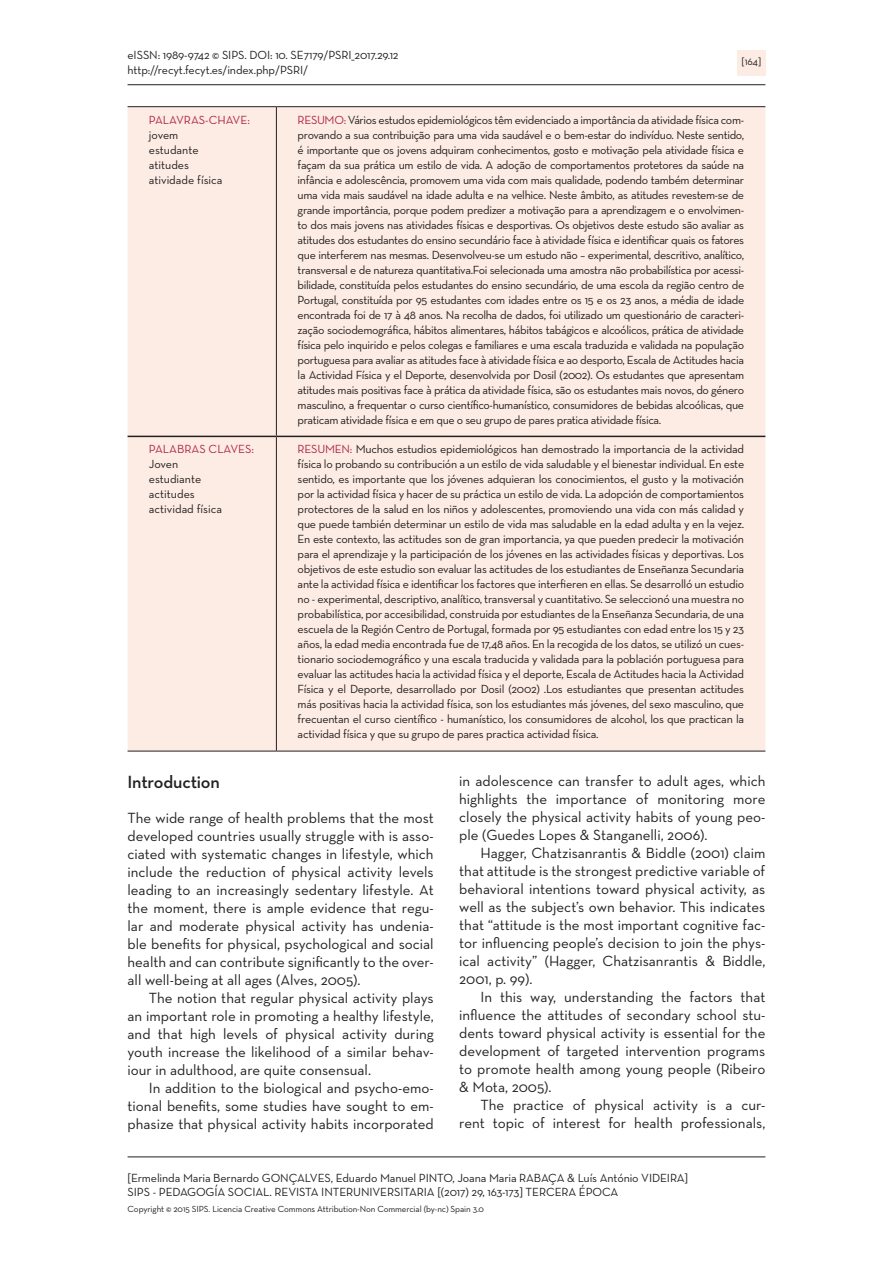
<style>
.page{position:relative;width:893px;height:1263px;background:#fff}
.page>*{position:absolute;margin:0;border:0;box-sizing:border-box;transform-origin:0 0}
._1Titulo{font:600 18px "Neutra Text";letter-spacing:-.01em;color:#231f20}
.TextoIng{font:15px/18px "Neutra Text";color:#231f20;text-align:justify}
.Texto1Ing{font:15px/18px "Neutra Text";color:#231f20;text-align:justify}
.Remuso{font:12px/15px "Neutra Text";letter-spacing:-.01em;color:#231f20;text-align:justify}
.Resumen{font:12px/15px "Neutra Text";letter-spacing:-.02em;color:#231f20;text-align:justify}
.PalabrasClave{font:12px/15px "Neutra Text";color:#231f20}
.t1{font:10.5px "Neutra Text";color:#231f20}
.t2{font:9px "Neutra Text";letter-spacing:-.01em;color:#231f20}
.s1{color:#af2547}
</style>
<div class="page">
<div style="left:737px;top:50px;width:28px;height:25px;background:#fdece4"></div>
<hr style="left:128px;top:1156px;width:637px;height:1px;background:#231f20">
<hr style="left:128px;top:84px;width:637px;height:1px;background:#231f20">
<div style="left:128px;top:107px;width:637px;height:644px;background:#fdece4"></div>
<hr style="left:128px;top:106px;width:148px;height:1px;background:#231f20">
<hr style="left:276px;top:106px;width:489px;height:1px;background:#231f20">
<hr style="left:276px;top:107px;width:1px;height:329px;background:#231f20">
<hr style="left:276px;top:437px;width:1px;height:314px;background:#231f20">
<hr style="left:128px;top:751px;width:148px;height:1px;background:#231f20">
<hr style="left:276px;top:751px;width:489px;height:1px;background:#231f20">
<hr style="left:128px;top:436px;width:148px;height:1px;background:#231f20">
<hr style="left:276px;top:436px;width:489px;height:1px;background:#231f20">
<p class="Remuso" style="left:128px;top:47px;width:273px">eISSN: 1989-9742 © SIPS. DOI: 10. SE7179/PSRI_2017.29.12</p>
<p class="Remuso" style="left:128px;top:62px;width:182px">http://recyt.fecyt.es/index.php/PSRI/</p>
<p class="t1" style="left:742px;top:55px;width:21px">[164]</p>
<p class="PalabrasClave" style="left:149px;top:112px;width:103px"><span class="s1">PALAVRAS-CHAVE: </span>jovem<br>estudante<br>atitudes<br>atividade física</p>
<p class="Remuso" style="left:298px;top:112px;width:448px"><span class="s1">RESUMO:</span> Vários estudos epidemiológicos têm evidenciado a importância da atividade física com&shy;provando a sua contribuição para uma vida saudável e o bem-estar do indivíduo. Neste sentido, é importante que os jovens adquiram conhecimentos, gosto e motivação pela atividade física e façam da sua prática um estilo de vida. A adoção de comportamentos protetores da saúde na infância e adolescência, promovem uma vida com mais qualidade, podendo também determinar uma vida mais saudável na idade adulta e na velhice. Neste âmbito, as atitudes revestem-se de grande importância, porque podem predizer a motivação para a aprendizagem e o envolvimen&shy;to dos mais jovens nas atividades físicas e desportivas. Os objetivos deste estudo são avaliar as atitudes dos estudantes do ensino secundário face à atividade física e identificar quais os fatores que interferem nas mesmas. Desenvolveu-se um estudo não – experimental, descritivo, analítico, transversal e de natureza quantitativa.Foi selecionada uma amostra não probabilística por acessi&shy;bilidade, constituída pelos estudantes do ensino secundário, de uma escola da região centro de Portugal, constituída por 95 estudantes com idades entre os 15 e os 23 anos, a média de idade encontrada foi de 17 à 48 anos. Na recolha de dados, foi utilizado um questionário de caracteri&shy;zação sociodemográfica, hábitos alimentares, hábitos tabágicos e alcoólicos, prática de atividade física pelo inquirido e pelos colegas e familiares e uma escala traduzida e validada na população portuguesa para avaliar as atitudes face à atividade física e ao desporto, Escala de Actitudes hacia la Actividad Física y el Deporte, desenvolvida por Dosil (2002). Os estudantes que apresentam atitudes mais positivas face à prática da atividade física, são os estudantes mais novos, do género masculino, a frequentar o curso científico-humanístico, consumidores de bebidas alcoólicas, que praticam atividade física e em que o seu grupo de pares pratica atividade física.</p>
<p class="PalabrasClave" style="left:149px;top:441px;width:107px"><span class="s1">PALABRAS CLAVES:<br></span>Joven<br>estudiante<br>actitudes<br>actividad física</p>
<p class="Resumen" style="left:298px;top:441px;width:448px"><span class="s1">RESUMEN:</span> Muchos estudios epidemiológicos han demostrado la importancia de la actividad física lo probando su contribución a un estilo de vida saludable y el bienestar individual. En este sentido, es importante que los jóvenes adquieran los conocimientos, el gusto y la motivación por la actividad física y hacer de su práctica un estilo de vida. La adopción de comportamientos protectores de la salud en los niños y adolescentes, promoviendo una vida con más calidad y que puede también determinar un estilo de vida mas saludable en la edad adulta y en la vejez.<br>En este contexto, las actitudes son de gran importancia, ya que pueden predecir la motivación para el aprendizaje y la participación de los jóvenes en las actividades físicas y deportivas. Los objetivos de este estudio son evaluar las actitudes de los estudiantes de Enseñanza Secundaria ante la actividad física e identificar los factores que interfieren en ellas. Se desarrolló un estudio no - experimental, descriptivo, analítico, transversal y cuantitativo. Se seleccionó una muestra no probabilística, por accesibilidad, construida por estudiantes de la Enseñanza Secundaria, de una escuela de la Región Centro de Portugal, formada por 95 estudiantes con edad entre los 15 y 23 años, la edad media encontrada fue de 17,48 años. En la recogida de los datos, se utilizó un cues&shy;tionario sociodemográfico y una escala traducida y validada para la población portuguesa para evaluar las actitudes hacia la actividad física y el deporte, Escala de Actitudes hacia la Actividad Física y el Deporte, desarrollado por Dosil (2002) .Los estudiantes que presentan actitudes más positivas hacia la actividad física, son los estudiantes más jóvenes, del sexo masculino, que frecuentan el curso científico - humanístico, los consumidores de alcohol, los que practican la actividad física y que su grupo de pares practica actividad física.</p>
<p class="_1Titulo" style="left:128px;top:771px;width:94px">Introduction</p>
<p class="Texto1Ing" style="left:128px;top:809px;width:308px">The wide range of health problems that the most developed countries usually struggle with is asso&shy;ciated with systematic changes in lifestyle, which include the reduction of physical activity levels leading to an increasingly sedentary lifestyle. At the moment, there is ample evidence that regu&shy;lar and moderate physical activity has undenia&shy;ble benefits for physical, psychological and social health and can contribute significantly to the over&shy;all well-being at all ages (Alves, 2005).</p>
<p class="TextoIng" style="left:128px;top:989px;width:308px;text-indent:21px">The notion that regular physical activity plays an important role in promoting a healthy lifestyle, and that high levels of physical activity during youth increase the likelihood of a similar behav&shy;iour in adulthood, are quite consensual.</p>
<p class="TextoIng" style="left:128px;top:1079px;width:308px;text-indent:21px">In addition to the biological and psycho-emo&shy;tional benefits, some studies have sought to em&shy;phasize that physical activity habits incorporated</p>
<p class="TextoIng" style="left:459px;top:771px;width:308px">in adolescence can transfer to adult ages, which highlights the importance of monitoring more closely the physical activity habits of young peo&shy;ple (Guedes Lopes &amp; Stanganelli, 2006).</p>
<p class="TextoIng" style="left:459px;top:843px;width:308px;text-indent:21px">Hagger, Chatzisanrantis &amp; Biddle (2001) claim that attitude is the strongest predictive variable of behavioral intentions toward physical activity, as well as the subject’s own behavior. This indicates that “attitude is the most important cognitive fac&shy;tor influencing people’s decision to join the phys&shy;ical activity” (Hagger, Chatzisanrantis &amp; Biddle, 2001, p. 99).</p>
<p class="TextoIng" style="left:459px;top:987px;width:308px;text-indent:21px">In this way, understanding the factors that influence the attitudes of secondary school stu&shy;dents toward physical activity is essential for the development of targeted intervention programs to promote health among young people (Ribeiro &amp; Mota, 2005).</p>
<p class="TextoIng" style="left:459px;top:1095px;width:308px;text-align:right">The practice of physical activity is a cur&shy;rent topic of interest for health professionals,</p>
<p class="Remuso" style="left:128px;top:1170px;width:562px">[Ermelinda Maria Bernardo GONÇALVES, Eduardo Manuel PINTO, Joana Maria RABAÇA &amp; Luís António VIDEIRA]</p>
<p class="Remuso" style="left:128px;top:1185px;width:492px">SIPS - PEDAGOGÍA SOCIAL. REVISTA INTERUNIVERSITARIA [(2017) 29, 163-173] TERCERA ÉPOCA</p>
<p class="t2" style="left:128px;top:1203px;width:358px">Copyright © 2015 SIPS. Licencia Creative Commons Attribution-Non Commercial (by-nc) Spain 3.0</p>
</div>
